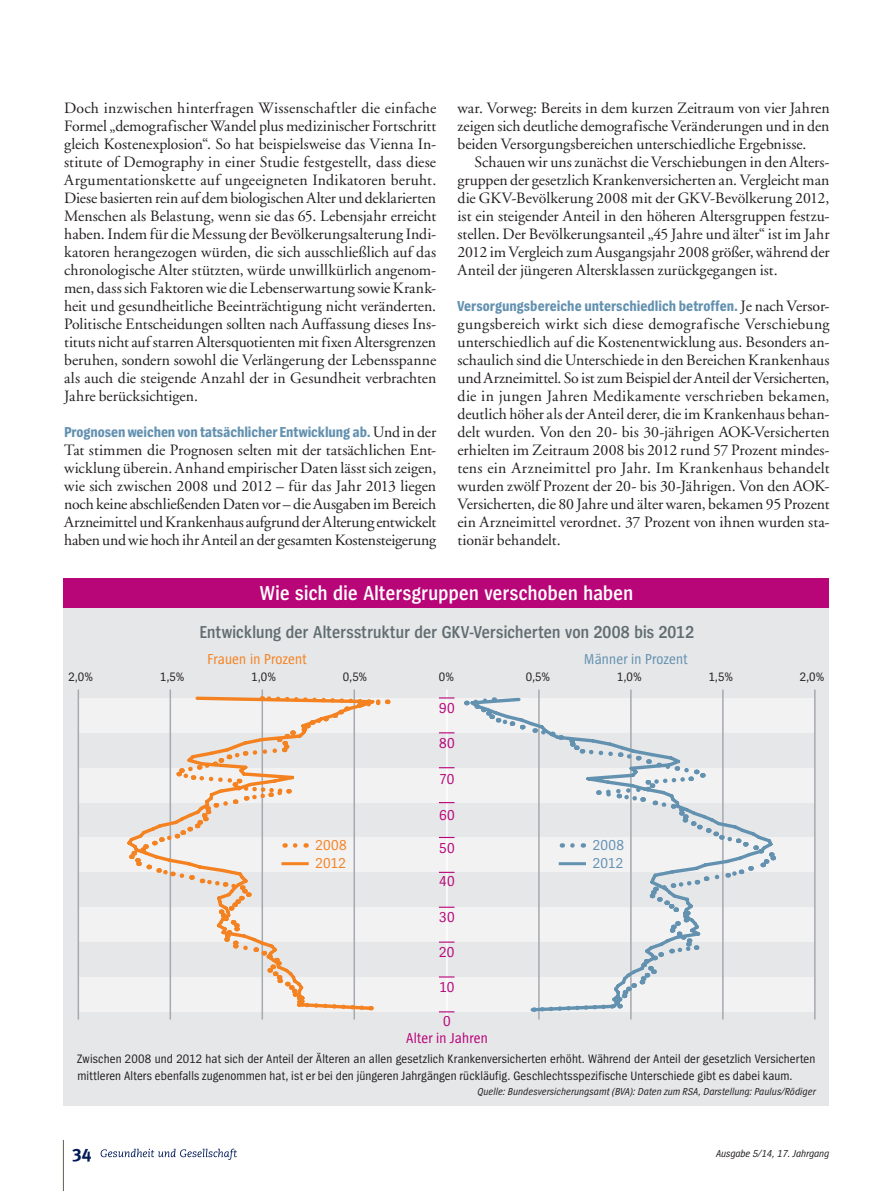
<style>
.page{position:relative;width:893px;height:1191px;background:#fff}
.page>*{position:absolute;margin:0;border:0;box-sizing:border-box;transform-origin:0 0}
.allg-Box_Balken_Blau{font:600 21px "Spiegel Cd";letter-spacing:.015em;color:#fff}
.t1{font:600 18px "Spiegel Cd";letter-spacing:.01em;color:#616d71}
.Thema_Fließ_oE{font:15.75px/18px "GG Garamond";letter-spacing:-.005em;color:#231f20;text-align:justify}
.Thema_Fließ_mE{font:15.75px/18px "GG Garamond";color:#231f20;text-align:justify}
.Thema_Fließ_oE-2{font:700 15px "Spiegel Cd";color:#6391b0}
.t2{font:15px "Spiegel Cd";letter-spacing:.015em;color:#b80578}
.t3{font:15px "Spiegel Cd";letter-spacing:.02em;color:#f58220}
.t4{font:15px "Spiegel Cd";letter-spacing:.015em;color:#6391b0}
.allg-Box_Copy_8_5_11{font:12.75px/16.5px "Spiegel Cd";letter-spacing:.01em;color:#231f20}
.allg-Box_Copy_8_5_11-2{font:italic 10.5px "Spiegel Cd";letter-spacing:.015em;color:#231f20}
.s1{font-family:"GG Garamond";font-weight:400;font-size:15.75px;color:#231f20}
</style>
<div class="page">
<hr style="left:63px;top:1140px;width:1px;height:51px;background:#606155">
<svg style="left:101px;top:1148px;width:136px;height:11px"></svg>
<div style="left:64px;top:591px;width:765px;height:515px;background:#e6e7e9"></div>
<div style="left:78px;top:976px;width:737px;height:35px;background:#f2f2f3"></div>
<div style="left:78px;top:907px;width:737px;height:35px;background:#f2f2f3"></div>
<div style="left:78px;top:837px;width:737px;height:35px;background:#f2f2f3"></div>
<div style="left:78px;top:767px;width:737px;height:35px;background:#f2f2f3"></div>
<div style="left:78px;top:698px;width:737px;height:34px;background:#f2f2f3"></div>
<hr style="left:354px;top:689px;width:1px;height:330px;background:#a4aaae">
<hr style="left:262px;top:689px;width:1px;height:330px;background:#a4aaae">
<hr style="left:170px;top:689px;width:1px;height:330px;background:#a4aaae">
<hr style="left:78px;top:689px;width:1px;height:330px;background:#a4aaae">
<hr style="left:446px;top:689px;width:2px;height:330px;background:#fff">
<hr style="left:538px;top:689px;width:2px;height:330px;background:#a4aaae">
<hr style="left:630px;top:689px;width:2px;height:330px;background:#a4aaae">
<hr style="left:722px;top:689px;width:2px;height:330px;background:#a4aaae">
<hr style="left:814px;top:689px;width:2px;height:330px;background:#a4aaae">
<svg style="left:439px;top:1011px;width:15px;height:1px"></svg>
<svg style="left:439px;top:976px;width:15px;height:1px"></svg>
<svg style="left:439px;top:941px;width:15px;height:1px"></svg>
<svg style="left:439px;top:906px;width:15px;height:1px"></svg>
<svg style="left:439px;top:871px;width:15px;height:2px"></svg>
<svg style="left:439px;top:837px;width:15px;height:1px"></svg>
<svg style="left:439px;top:802px;width:15px;height:1px"></svg>
<svg style="left:439px;top:767px;width:15px;height:1px"></svg>
<svg style="left:439px;top:732px;width:15px;height:1px"></svg>
<svg style="left:439px;top:697px;width:15px;height:1px"></svg>
<svg style="left:461px;top:695px;width:318px;height:319px"></svg>
<svg style="left:125px;top:694px;width:263px;height:318px"></svg>
<div style="left:64px;top:578px;width:765px;height:30px;background:#b80578"></div>
<p class="Thema_Fließ_oE" style="left:64px;top:99px;width:374px">Doch inzwischen hinterfragen Wissenschaftler die einfache Formel „demografischer Wandel plus medizinischer Fortschritt gleich Kostenexplosion“. So hat beispielsweise das Vienna In&shy;stitute of Demography in einer Studie festgestellt, dass diese Argumentationskette auf ungeeigneten Indikatoren beruht.<br>Diese basierten rein auf dem biologischen Alter und deklarierten Menschen als Belastung, wenn sie das 65. Lebensjahr erreicht haben. Indem für die Messung der Bevölkerungsalterung Indi&shy;katoren herangezogen würden, die sich ausschließlich auf das chronologische Alter stützten, würde unwillkürlich angenom&shy;men, dass sich Faktoren wie die Lebenserwartung sowie Krank&shy;heit und gesundheitliche Beeinträchtigung nicht veränderten.<br>Politische Entscheidungen sollten nach Auffassung dieses Ins&shy;tituts nicht auf starren Altersquotienten mit fixen Altersgrenzen beruhen, sondern sowohl die Verlängerung der Lebensspanne als auch die steigende Anzahl der in Gesundheit verbrachten Jahre berücksichtigen.</p>
<p class="Thema_Fließ_oE-2" style="left:64px;top:424px;width:374px">Prognosen weichen von tatsächlicher Entwicklung ab. <span class="s1">Und in der</span></p>
<p class="Thema_Fließ_oE" style="left:64px;top:441px;width:374px">Tat stimmen die Prognosen selten mit der tatsächlichen Ent&shy;wicklung überein. Anhand empirischer Daten lässt sich zeigen, wie sich zwischen 2008 und 2012 – für das Jahr 2013 liegen noch keine abschließenden Daten vor – die Ausgaben im Bereich Arzneimittel und Krankenhaus aufgrund der Alterung entwickelt haben und wie hoch ihr Anteil an der gesamten Kostensteigerung</p>
<p class="Thema_Fließ_oE" style="left:457px;top:99px;width:374px">war. Vorweg: Bereits in dem kurzen Zeitraum von vier Jahren zeigen sich deutliche demografische Veränderungen und in den beiden Versorgungsbereichen unterschiedliche Ergebnisse.</p>
<p class="Thema_Fließ_mE" style="left:457px;top:153px;width:374px;text-indent:17px">Schauen wir uns zunächst die Verschiebungen in den Alters&shy;gruppen der gesetzlich Krankenversicherten an. Vergleicht man die GKV-Bevölkerung 2008 mit der GKV-Bevölkerung 2012, ist ein steigender Anteil in den höheren Altersgruppen festzu&shy;stellen. Der Bevölkerungsanteil „45 Jahre und älter“ ist im Jahr 2012 im Vergleich zum Ausgangsjahr 2008 größer, während der Anteil der jüngeren Altersklassen zurückgegangen ist.</p>
<p class="Thema_Fließ_oE-2" style="left:457px;top:298px;width:374px">Versorgungsbereiche unterschiedlich betroffen. <span class="s1">Je nach Versor-</span></p>
<p class="Thema_Fließ_oE" style="left:457px;top:315px;width:374px">gungsbereich wirkt sich diese demografische Verschiebung unterschiedlich auf die Kostenentwicklung aus. Besonders an&shy;schaulich sind die Unterschiede in den Bereichen Krankenhaus und Arzneimittel. So ist zum Beispiel der Anteil der Versicherten, die in jungen Jahren Medikamente verschrieben bekamen, deutlich höher als der Anteil derer, die im Krankenhaus behan&shy;delt wurden. Von den 20- bis 30-jährigen AOK-Versicherten erhielten im Zeitraum 2008 bis 2012 rund 57 Prozent mindes&shy;tens ein Arzneimittel pro Jahr. Im Krankenhaus behandelt wurden zwölf Prozent der 20- bis 30-Jährigen. Von den AOK-Versicherten, die 80 Jahre und älter waren, bekamen 95 Prozent ein Arzneimittel verordnet. 37 Prozent von ihnen wurden sta&shy;tionär behandelt.</p>
<p class="allg-Box_Balken_Blau" style="left:260px;top:583px;width:375px">Wie sich die Altersgruppen verschoben haben</p>
<p class="t1" style="left:200px;top:623px;width:496px">Entwicklung der Altersstruktur der GKV-Versicherten von 2008 bis 2012</p>
<p class="t3" style="left:208px;top:652px;width:101px">Frauen in Prozent</p>
<p class="t4" style="left:584px;top:652px;width:105px">Männer in Prozent</p>
<p class="allg-Box_Copy_8_5_11" style="left:68px;top:668px;width:26px">2,0%</p>
<p class="allg-Box_Copy_8_5_11" style="left:160px;top:668px;width:26px">1,5%</p>
<p class="allg-Box_Copy_8_5_11" style="left:251px;top:668px;width:26px">1,0%</p>
<p class="allg-Box_Copy_8_5_11" style="left:343px;top:668px;width:26px">0,5%</p>
<p class="allg-Box_Copy_8_5_11" style="left:439px;top:668px;width:17px">0%</p>
<p class="allg-Box_Copy_8_5_11" style="left:526px;top:668px;width:26px">0,5%</p>
<p class="allg-Box_Copy_8_5_11" style="left:617px;top:668px;width:26px">1,0%</p>
<p class="allg-Box_Copy_8_5_11" style="left:708px;top:668px;width:26px">1,5%</p>
<p class="allg-Box_Copy_8_5_11" style="left:800px;top:668px;width:26px">2,0%</p>
<p class="t2" style="left:439px;top:700px;width:17px">90</p>
<p class="t2" style="left:439px;top:735px;width:17px">80</p>
<p class="t2" style="left:439px;top:771px;width:17px">70</p>
<p class="t3" style="left:315px;top:837px;width:33px">2008</p>
<p class="t3" style="left:315px;top:855px;width:32px">2012</p>
<p class="t2" style="left:439px;top:807px;width:17px">60</p>
<p class="t2" style="left:439px;top:840px;width:17px">50</p>
<p class="t2" style="left:439px;top:873px;width:17px">40</p>
<p class="t2" style="left:439px;top:909px;width:17px">30</p>
<p class="t2" style="left:439px;top:944px;width:17px">20</p>
<p class="t2" style="left:439px;top:979px;width:17px">10</p>
<p class="t2" style="left:443px;top:1013px;width:9px">0</p>
<p class="t2" style="left:406px;top:1030px;width:83px">Alter in Jahren</p>
<p class="t4" style="left:593px;top:837px;width:33px">2008</p>
<p class="t4" style="left:593px;top:855px;width:32px">2012</p>
<p class="allg-Box_Copy_8_5_11" style="left:77px;top:1051px;width:740px">Zwischen 2008 und 2012 hat sich der Anteil der Älteren an allen gesetzlich Krankenversicherten erhöht. Während der Anteil der gesetzlich Versicherten mittleren Alters ebenfalls zugenommen hat, ist er bei den jüngeren Jahrgängen rückläufig. Geschlechtsspezifische Unterschiede gibt es dabei kaum.</p>
<p class="allg-Box_Copy_8_5_11-2" style="left:477px;top:1086px;width:340px">Quelle: Bundesversicherungsamt (BVA): Daten zum RSA, Darstellung: Paulus/Rödiger</p>
<p class="allg-Box_Copy_8_5_11-2" style="left:716px;top:1148px;width:115px">Ausgabe 5/14, 17. Jahrgang</p>
</div>
